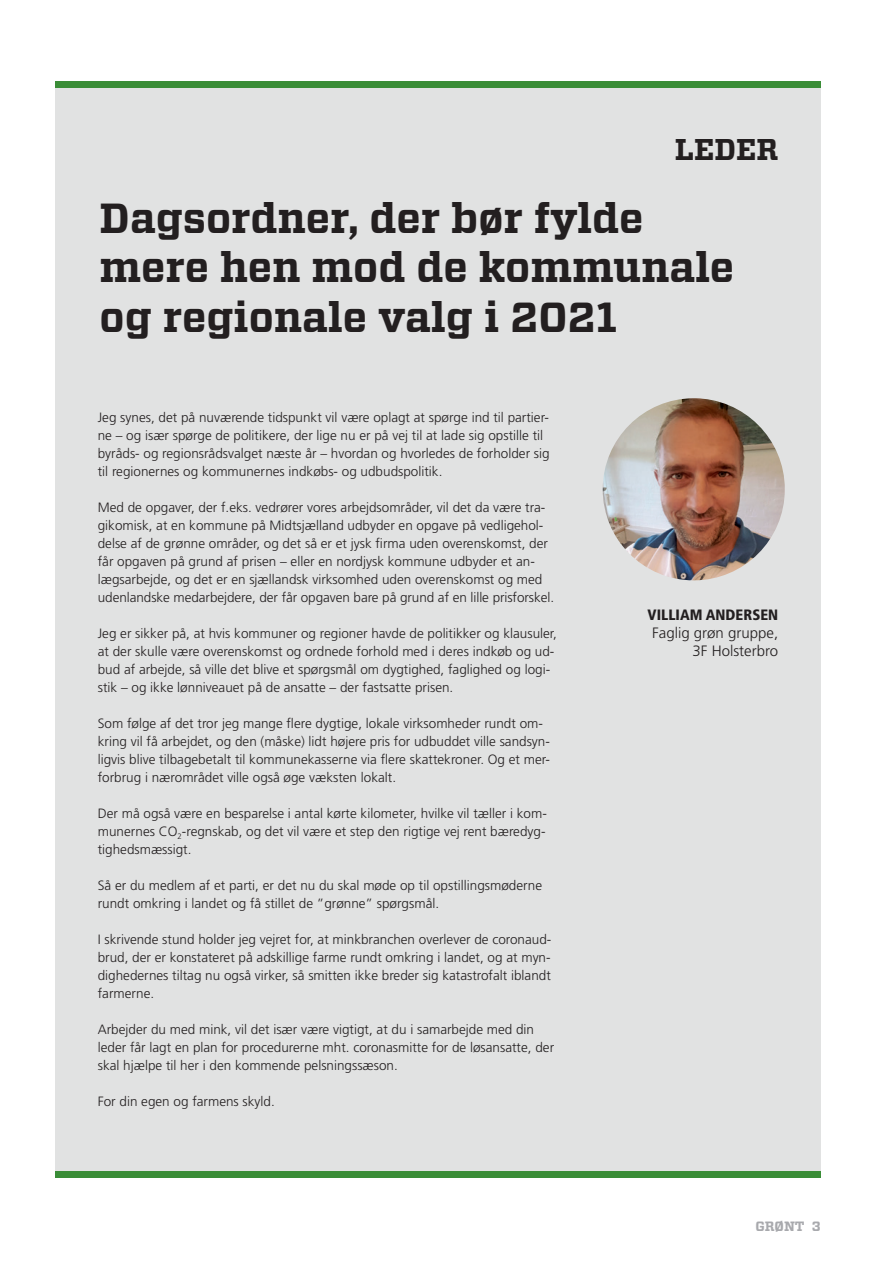
<style>
.page{position:relative;width:893px;height:1263px;background:#fff}
.page>*{position:absolute;margin:0;border:0;box-sizing:border-box;transform-origin:0 0}
.t1{font:700 42px/49.5px "Vitesse";color:#231f20}
.t2{font:700 30px "Vitesse";color:#231f20}
.t3{font:300 15px/18px "Frutiger";color:#231f20;text-align:right}
.t4{font:900 condensed 15px "Frutiger";color:#231f20}
.t5{font:300 13.5px/18px "Frutiger";color:#231f20}
.t6{font:700 13.5px "Vitesse";color:#a8a9ad}
</style>
<div class="page">
<div style="left:55px;top:82px;width:766px;height:1096px;background:#e1e2e2"></div>
<img style="left:603px;top:398px;width:182px;height:182px;border-radius:91px">
<div style="left:55px;top:82px;width:766px;height:6px;background:#3a8d37"></div>
<div style="left:55px;top:1171px;width:766px;height:7px;background:#3a8d37"></div>
<h2 class="t2" style="left:675px;top:129px;width:105px">LEDER</h2>
<h1 class="t1" style="left:100px;top:194px;width:636px">Dagsordner, der bør fylde mere hen mod de kommunale og regionale valg i 2021</h1>
<p class="t5" style="left:98px;top:408px;width:453px">Jeg synes, det på nuværende tidspunkt vil være oplagt at spørge ind til partier&shy;ne – og især spørge de politikere, der lige nu er på vej til at lade sig opstille til byråds- og regionsrådsvalget næste år – hvordan og hvorledes de forholder sig til regionernes og kommunernes indkøbs- og udbudspolitik.</p>
<p class="t5" style="left:98px;top:498px;width:458px">Med de opgaver, der f.eks. vedrører vores arbejdsområder, vil det da være tra&shy;gikomisk, at en kommune på Midtsjælland udbyder en opgave på vedligehol&shy;delse af de grønne områder, og det så er et jysk firma uden overenskomst, der får opgaven på grund af prisen – eller en nordjysk kommune udbyder et an&shy;lægsarbejde, og det er en sjællandsk virksomhed uden overenskomst og med udenlandske medarbejdere, der får opgaven bare på grund af en lille prisforskel.</p>
<p class="t5" style="left:98px;top:624px;width:461px">Jeg er sikker på, at hvis kommuner og regioner havde de politikker og klausuler, at der skulle være overenskomst og ordnede forhold med i deres indkøb og ud&shy;bud af arbejde, så ville det blive et spørgsmål om dygtighed, faglighed og logi&shy;stik – og ikke lønniveauet på de ansatte – der fastsatte prisen.</p>
<p class="t5" style="left:98px;top:714px;width:454px">Som følge af det tror jeg mange flere dygtige, lokale virksomheder rundt om&shy;kring vil få arbejdet, og den (måske) lidt højere pris for udbuddet ville sandsyn&shy;ligvis blive tilbagebetalt til kommunekasserne via flere skattekroner. Og et mer&shy;forbrug i nærområdet ville også øge væksten lokalt.</p>
<p class="t5" style="left:98px;top:804px;width:451px;text-align:justify">Der må også være en besparelse i antal kørte kilometer, hvilke vil tæller i kom&shy;munernes CO<sub>2</sub>-regnskab, og det vil være et step den rigtige vej rent bæredyg&shy;tighedsmæssigt.</p>
<p class="t5" style="left:98px;top:876px;width:446px">Så er du medlem af et parti, er det nu du skal møde op til opstillingsmøderne rundt omkring i landet og få stillet de ”grønne” spørgsmål.</p>
<p class="t5" style="left:98px;top:930px;width:455px;text-align:justify">I skrivende stund holder jeg vejret for, at minkbranchen overlever de coronaud&shy;brud, der er konstateret på adskillige farme rundt omkring i landet, og at myn&shy;dighedernes tiltag nu også virker, så smitten ikke breder sig katastrofalt iblandt farmerne.</p>
<p class="t5" style="left:98px;top:1020px;width:458px">Arbejder du med mink, vil det især være vigtigt, at du i samarbejde med din leder får lagt en plan for procedurerne mht. coronasmitte for de løsansatte, der skal hjælpe til her i den kommende pelsningssæson.</p>
<p class="t5" style="left:98px;top:1092px;width:179px">For din egen og farmens skyld.</p>
<p class="t4" style="left:648px;top:606px;width:132px">VILLIAM ANDERSEN</p>
<p class="t3" style="left:652px;top:624px;width:127px">Faglig grøn gruppe,<br>3F Holsterbro</p>
<p class="t6" style="left:755px;top:1217px;width:67px">GRØNT 3</p>
</div>
